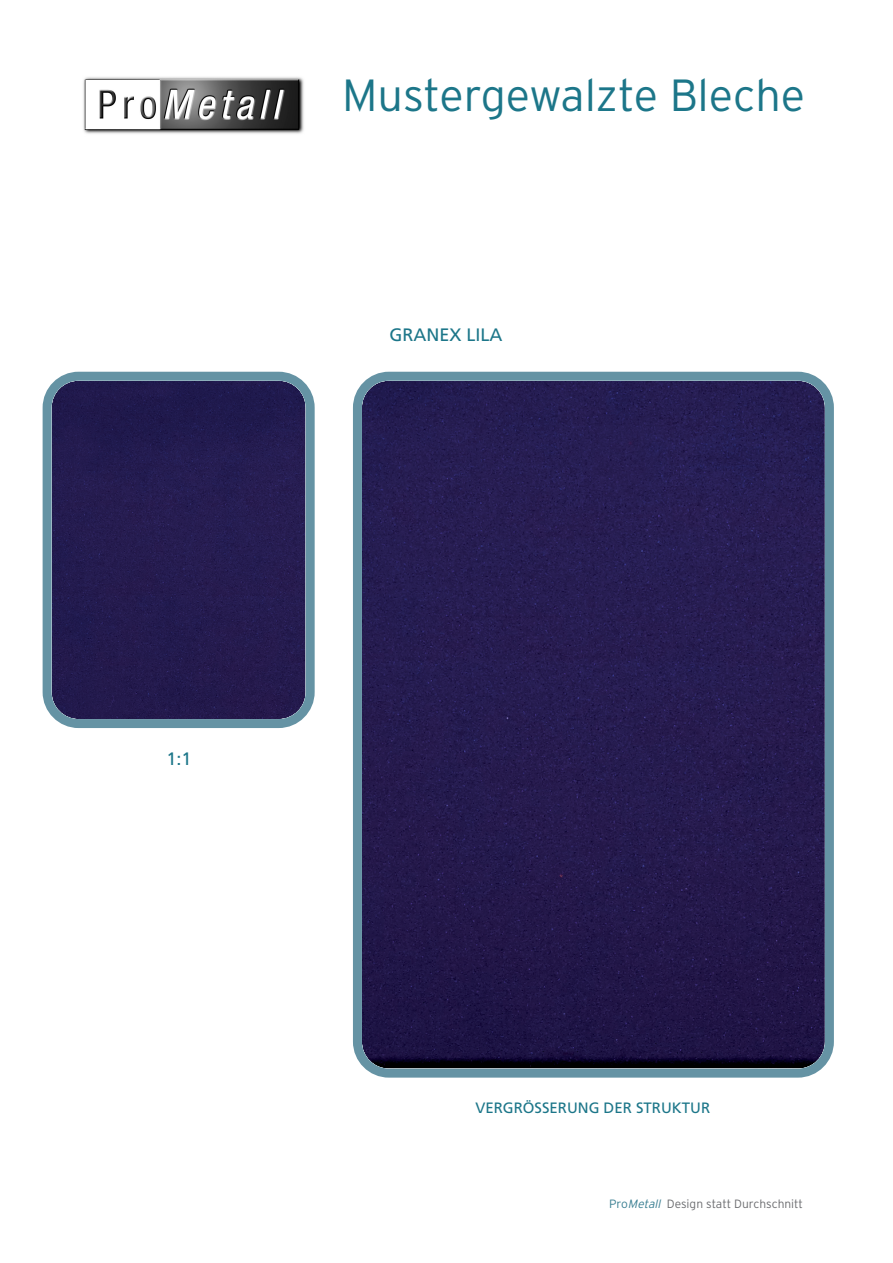
<style>
.page{position:relative;width:893px;height:1263px;background:#fff}
.page>*{position:absolute;margin:0;border:0;box-sizing:border-box;transform-origin:0 0}
.t1{font:300 45px "Interstate";color:#1c7689}
.t2{font:18px "Frutiger";color:#1c7689}
.t3{font:15px "Frutiger";color:#1c7689}
.t4{font:300 12px "Interstate";color:#6c6d70}
.s1{color:#3a7f92}
.s2{font-style:italic;color:#3a7f92}
</style>
<div class="page">
<img style="left:83px;top:77px;width:221px;height:57px">
<svg style="left:43px;top:372px;width:272px;height:356px;background:#302d5c"></svg>
<svg style="left:353px;top:372px;width:481px;height:705px;background:#292253"></svg>
<h1 class="t1" style="left:342px;top:79px;width:465px">Mustergewalzte Bleche</h1>
<h2 class="t2" style="left:390px;top:328px;width:114px">GRANEX LILA</h2>
<h2 class="t2" style="left:166px;top:752px;width:26px">1:1</h2>
<p class="t3" style="left:475px;top:1102px;width:236px">VERGRÖSSERUNG DER STRUKTUR</p>
<p class="t4" style="left:609px;top:1200px;width:195px"><span class="s1">Pro</span><span class="s2">Metall</span> Design statt Durchschnitt</p>
</div>
